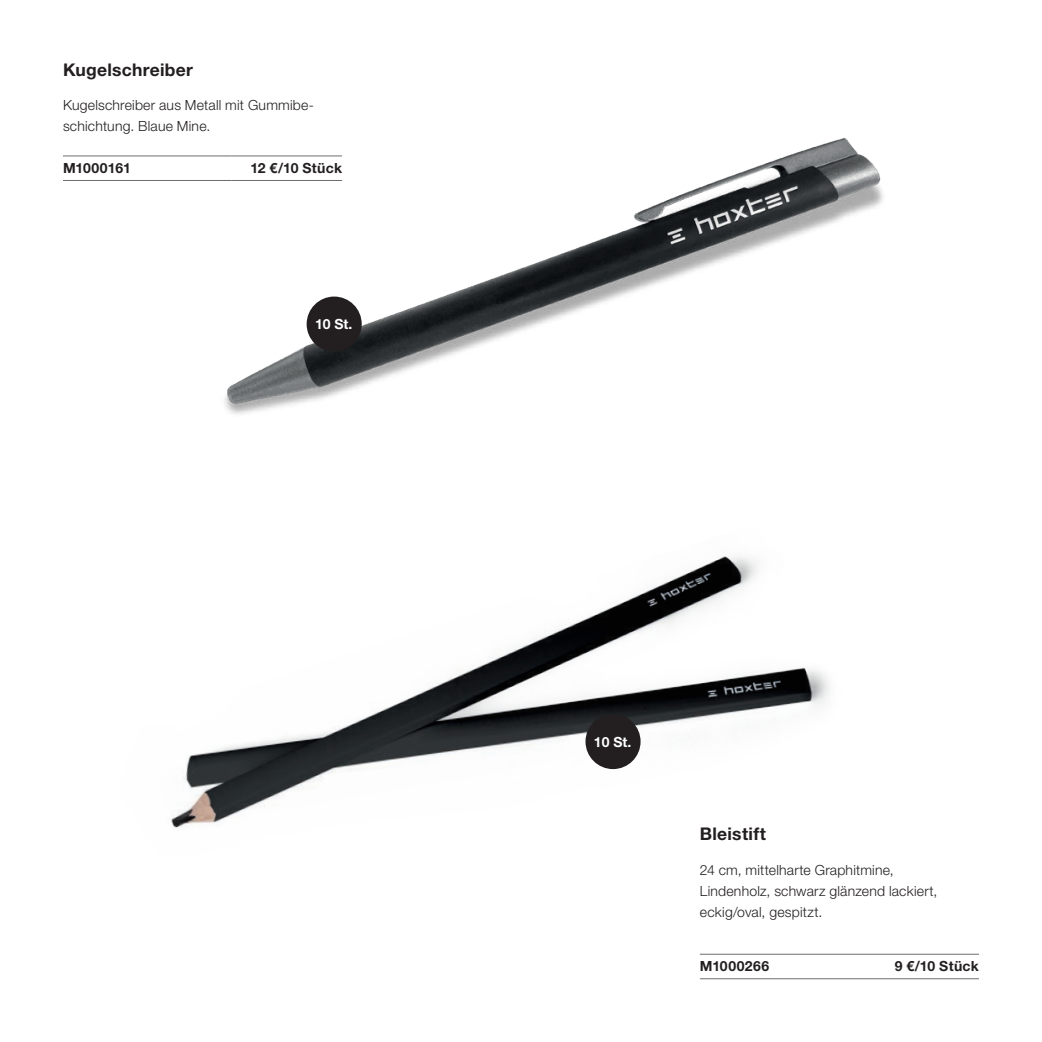
<style>
.page{position:relative;width:1042px;height:1042px;background:#fff}
.page>*{position:absolute;margin:0;border:0;box-sizing:border-box;transform-origin:0 0}
.t1{font:700 17.5px "Helvetica Neue LT Pro";letter-spacing:.015em;color:#231f20}
.t2{font:300 14px/21px "Helvetica Neue LT Pro";letter-spacing:.015em;color:#231f20}
.t3{font:700 14px "Helvetica Neue LT Pro";letter-spacing:.02em;color:#231f20}
.t4{font:700 14px "Helvetica Neue LT Pro";color:#fff}
.t5{font:700 14px "Helvetica Neue LT Pro";color:#231f20}
</style>
<div class="page">
<img style="left:154px;top:138px;width:730px;height:276px">
<img style="left:171px;top:556px;width:743px;height:424px">
<hr style="left:63px;top:156px;width:168px;height:1px;background:#6c6d70">
<hr style="left:231px;top:156px;width:111px;height:1px;background:#6c6d70">
<hr style="left:63px;top:180px;width:168px;height:1px;background:#6c6d70">
<hr style="left:231px;top:180px;width:111px;height:1px;background:#6c6d70">
<hr style="left:700px;top:954px;width:168px;height:1px;background:#6c6d70">
<hr style="left:868px;top:954px;width:111px;height:1px;background:#6c6d70">
<hr style="left:700px;top:978px;width:168px;height:1px;background:#6c6d70">
<hr style="left:868px;top:978px;width:111px;height:1px;background:#6c6d70">
<div style="left:307px;top:296px;width:55px;height:56px;background:#231f20;border-radius:50%"></div>
<div style="left:585px;top:714px;width:55px;height:55px;background:#231f20;border-radius:50%"></div>
<p class="t1" style="left:63px;top:58px;width:131px">Kugelschreiber</p>
<p class="t2" style="left:63px;top:94px;width:252px">Kugelschreiber aus Metall mit Gummibe&shy;schichtung. Blaue Mine.</p>
<p class="t5" style="left:63px;top:160px;width:69px">M1000161</p>
<p class="t3" style="left:250px;top:160px;width:93px">12 €/10 Stück</p>
<p class="t4" style="left:315px;top:315px;width:39px">10 St.</p>
<p class="t4" style="left:594px;top:733px;width:39px">10 St.</p>
<p class="t1" style="left:700px;top:823px;width:68px">Bleistift</p>
<p class="t2" style="left:700px;top:859px;width:239px">24 cm, mittelharte Graphitmine,<br>Lindenholz, schwarz glänzend lackiert, eckig/oval, gespitzt.</p>
<p class="t3" style="left:700px;top:958px;width:71px">M1000266</p>
<p class="t3" style="left:895px;top:958px;width:86px">9 €/10 Stück</p>
</div>
